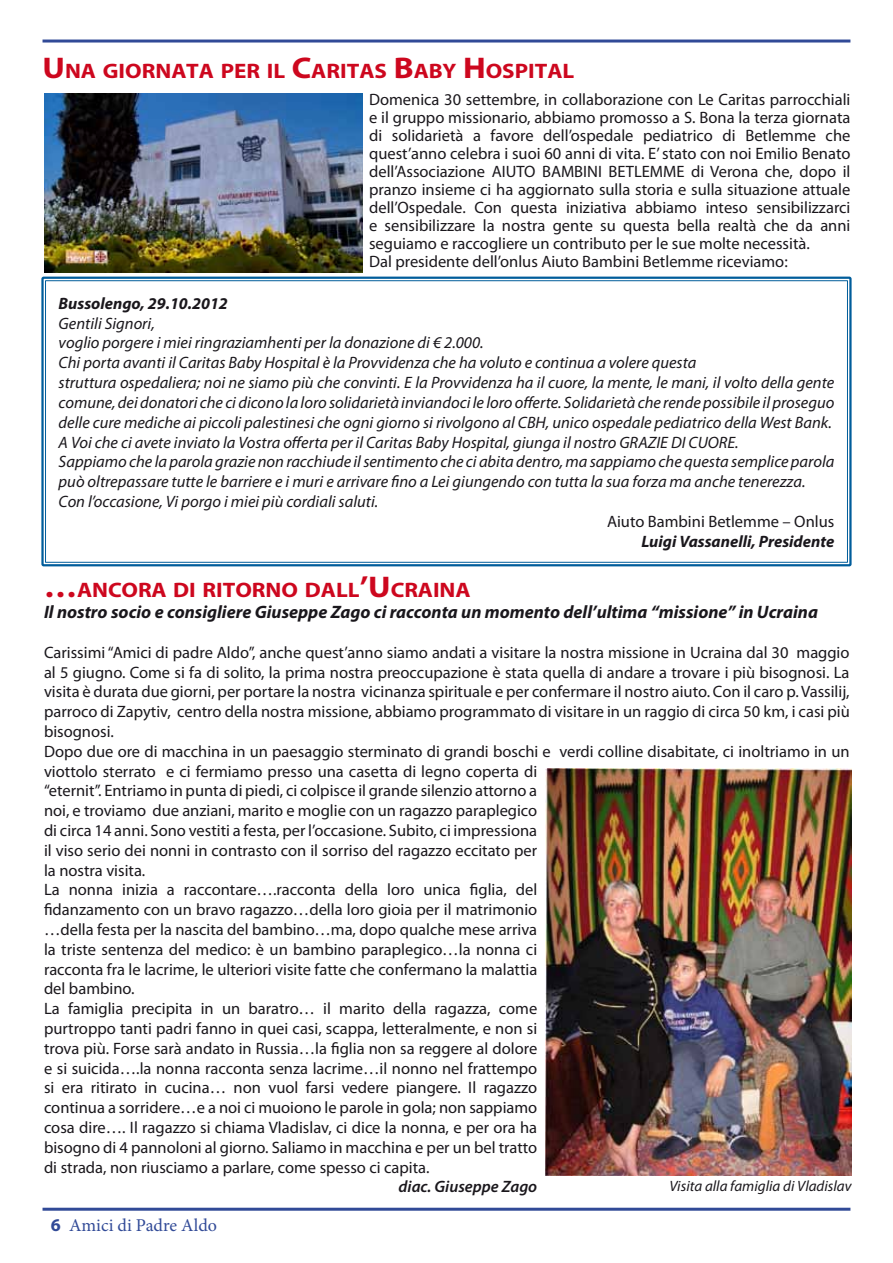
<style>
.page{position:relative;width:893px;height:1263px;background:#fff}
.page>*{position:absolute;margin:0;border:0;box-sizing:border-box;transform-origin:0 0}
.t1{font:700 21px "Myriad Pro";color:#cd071e;scale:1.1 1}
.t2{font:italic 700 18px "Myriad Pro";color:#1a171c}
.t3{font:18px "Minion Pro";color:#314a97}
.t4{font:16.5px/19.8px "Myriad Pro";color:#1a171c}
.t5{font:italic 16.5px/19.8px "Myriad Pro";color:#1a171c}
.t6{font:italic 700 16.5px "Myriad Pro";color:#1a171c}
.t7{font:italic 600 16.5px "Myriad Pro";color:#1a171c}
.t8{font:italic 15px "Myriad Pro";color:#1a171c}
.s1{font-size:30px}
.s2{font-family:"Myriad Pro";font-weight:700}
</style>
<div class="page">
<hr style="left:43px;top:40px;width:807px;height:3px;background:#314a97">
<hr style="left:43px;top:1208px;width:807px;height:3px;background:#314a97">
<img style="left:44px;top:93px;width:318px;height:179px">
<div style="left:41px;top:277px;width:811px;height:289px;border:2px solid #005d9b"></div>
<img style="left:546px;top:768px;width:306px;height:407px">
<p class="t1" style="left:43px;top:57px;width:485px"><span class="s1">U</span> NA GIORNATA PER IL <span class="s1">C</span>ARITAS <span class="s1">B</span>ABY <span class="s1">H</span> OSPITAL</p>
<p class="t4" style="left:369px;top:91px;width:483px;line-height:18px">Domenica 30 settembre, in collaborazione con Le Caritas parrocchiali e il gruppo missionario, abbiamo promosso a S. Bona la terza giornata di solidarietà a favore dell’ospedale pediatrico di Betlemme che quest’anno celebra i suoi 60 anni di vita. E’ stato con noi Emilio Benato dell’Associazione AIUTO BAMBINI BETLEMME di Verona che, dopo il pranzo insieme ci ha aggiornato sulla storia e sulla situazione attuale dell’Ospedale. Con questa iniziativa abbiamo inteso sensibilizzarci e sensibilizzare la nostra gente su questa bella realtà che da anni seguiamo e raccogliere un contributo per le sue molte necessità.<br>Dal presidente dell’onlus Aiuto Bambini Betlemme riceviamo:</p>
<p class="t6" style="left:59px;top:293px;width:171px">Bussolengo, 29.10.2012</p>
<p class="t5" style="left:59px;top:313px;width:777px">Gentili Signori,<br>voglio porgere i miei ringraziamhenti per la donazione di € 2.000.<br>Chi porta avanti il Caritas Baby Hospital è la Provvidenza che ha voluto e continua a volere questa<br>struttura ospedaliera; noi ne siamo più che convinti. E la Provvidenza ha il cuore, la mente, le mani, il volto della gente comune, dei donatori che ci dicono la loro solidarietà inviandoci le loro offerte. Solidarietà che rende possibile il proseguo delle cure mediche ai piccoli palestinesi che ogni giorno si rivolgono al CBH, unico ospedale pediatrico della West Bank.<br>A Voi che ci avete inviato la Vostra offerta per il Caritas Baby Hospital, giunga il nostro GRAZIE DI CUORE.<br>Sappiamo che la parola grazie non racchiude il sentimento che ci abita dentro, ma sappiamo che questa semplice parola può oltrepassare tutte le barriere e i muri e arrivare fino a Lei giungendo con tutta la sua forza ma anche tenerezza.<br>Con l’occasione, Vi porgo i miei più cordiali saluti.</p>
<p class="t4" style="left:607px;top:511px;width:229px">Aiuto Bambini Betlemme – Onlus</p>
<p class="t6" style="left:641px;top:530px;width:194px">Luigi Vassanelli, Presidente</p>
<p class="t1" style="left:44px;top:576px;width:389px"><span class="s1">…</span>ANCORA DI RITORNO DALL<span class="s1">’U</span> CRAINA</p>
<p class="t2" style="left:44px;top:600px;width:775px">Il nostro socio e consigliere Giuseppe Zago ci racconta un momento dell’ultima “missione” in Ucraina</p>
<p class="t4" style="left:44px;top:642px;width:807px">Carissimi “Amici di padre Aldo”, anche quest’anno siamo andati a visitare la nostra missione in Ucraina dal 30 maggio al 5 giugno. Come si fa di solito, la prima nostra preoccupazione è stata quella di andare a trovare i più bisognosi. La visita è durata due giorni, per portare la nostra vicinanza spirituale e per confermare il nostro aiuto. Con il caro p. Vassilij, parroco di Zapytiv, centro della nostra missione, abbiamo programmato di visitare in un raggio di circa 50 km, i casi più bisognosi.<br>Dopo due ore di macchina in un paesaggio sterminato di grandi boschi e verdi colline disabitate, ci inoltriamo in un viottolo sterrato e ci fermiamo presso una casetta di legno coperta di<br>“eternit”. Entriamo in punta di piedi, ci colpisce il grande silenzio attorno a<br>noi, e troviamo due anziani, marito e moglie con un ragazzo paraplegico<br>di circa 14 anni. Sono vestiti a festa, per l’occasione. Subito, ci impressiona<br>il viso serio dei nonni in contrasto con il sorriso del ragazzo eccitato per<br>la nostra visita.<br>La nonna inizia a raccontare….racconta della loro unica figlia, del<br>fidanzamento con un bravo ragazzo…della loro gioia per il matrimonio<br>…della festa per la nascita del bambino…ma, dopo qualche mese arriva<br>la triste sentenza del medico: è un bambino paraplegico…la nonna ci<br>racconta fra le lacrime, le ulteriori visite fatte che confermano la malattia<br>del bambino.<br>La famiglia precipita in un baratro… il marito della ragazza, come<br>purtroppo tanti padri fanno in quei casi, scappa, letteralmente, e non si<br>trova più. Forse sarà andato in Russia…la figlia non sa reggere al dolore<br>e si suicida….la nonna racconta senza lacrime…il nonno nel frattempo<br>si era ritirato in cucina… non vuol farsi vedere piangere. Il ragazzo<br>continua a sorridere…e a noi ci muoiono le parole in gola; non sappiamo<br>cosa dire…. Il ragazzo si chiama Vladislav, ci dice la nonna, e per ora ha<br>bisogno di 4 pannoloni al giorno. Saliamo in macchina e per un bel tratto<br>di strada, non riusciamo a parlare, come spesso ci capita.</p>
<p class="t7" style="left:399px;top:1176px;width:140px">diac. Giuseppe Zago</p>
<p class="t8" style="left:669px;top:1176px;width:184px">Visita alla famiglia di Vladislav</p>
<p class="t3" style="left:51px;top:1213px;width:168px"><span class="s2">6</span> Amici di Padre Aldo</p>
</div>
